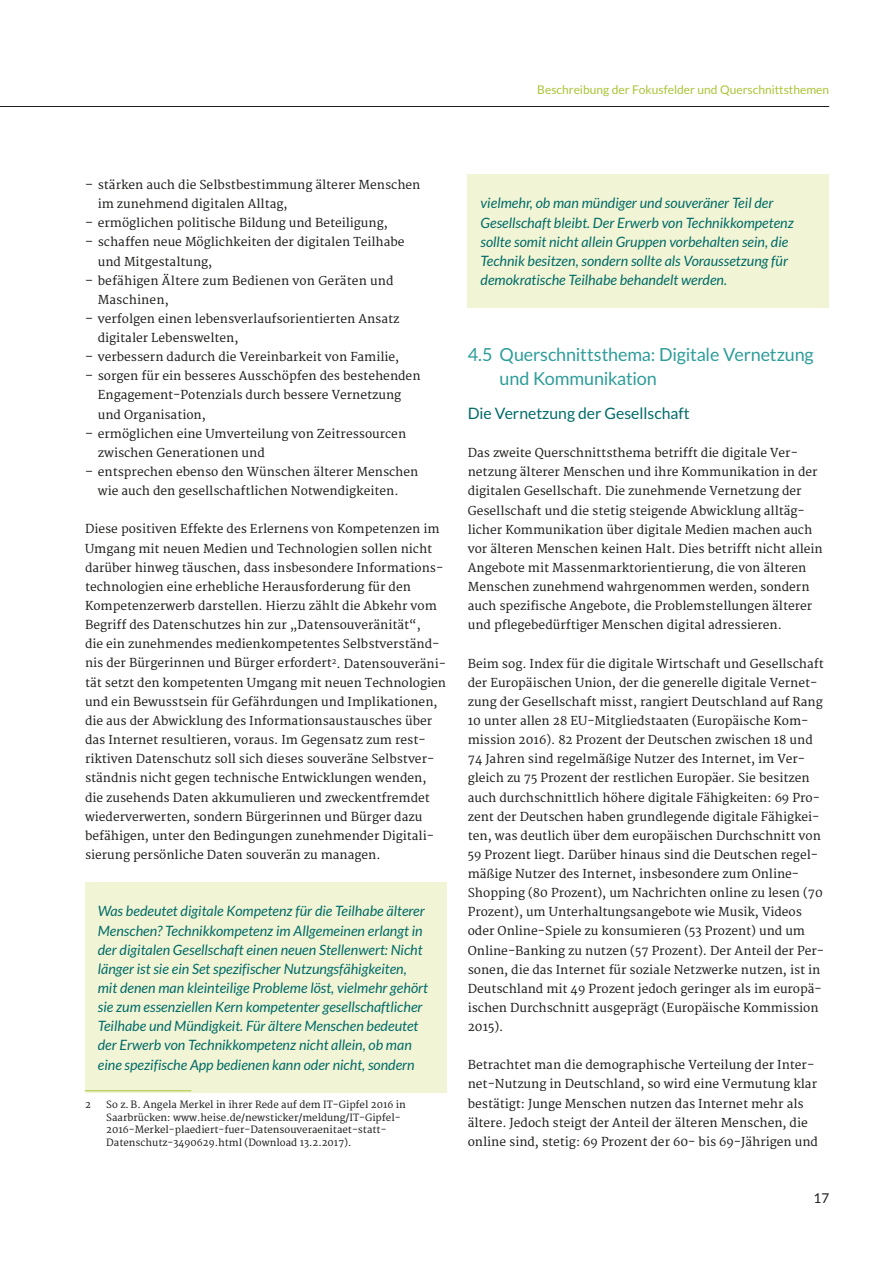
<style>
.page{position:relative;width:893px;height:1263px;background:#fff}
.page>*{position:absolute;margin:0;border:0;box-sizing:border-box;transform-origin:0 0}
.t1{font:18px/24px "Lato";letter-spacing:-.01em;color:#2e9d9a}
.t2{font:15.75px "Lato";color:#006b68}
.t3{font:italic 14.25px/19.2px "Lato";color:#006b68}
.t4{font:13.5px "Lato";color:#1d1d1b}
.t5{font:12px/19.2px "Merriweather";color:#1d1d1b}
.t6{font:12px "Lato";color:#a9c436}
.t7{font:9.75px/12.8px "Merriweather";color:#1d1d1b}
</style>
<div class="page">
<hr style="left:0;top:106px;width:829px;height:1px;background:#1d1d1b">
<div style="left:85px;top:882px;width:361px;height:211px;background:#f1f4d5"></div>
<div style="left:468px;top:174px;width:361px;height:134px;background:#f1f4d5"></div>
<hr style="left:85px;top:1090px;width:106px;height:1px;background:#a9c436">
<p class="t6" style="left:537px;top:83px;width:293px">Beschreibung der Fokusfelder und Querschnittsthemen</p>
<p class="t5" style="left:98px;top:176px;width:324px;text-indent:-13px">– stärken auch die Selbstbestimmung älterer Menschen im zunehmend digitalen Alltag,</p>
<p class="t5" style="left:85px;top:214px;width:304px">– ermöglichen politische Bildung und Beteiligung,</p>
<p class="t5" style="left:98px;top:233px;width:308px;text-indent:-13px">– schaffen neue Möglichkeiten der digitalen Teilhabe und Mitgestaltung,</p>
<p class="t5" style="left:98px;top:271px;width:297px;text-indent:-13px">– befähigen Ältere zum Bedienen von Geräten und<br>Maschinen,</p>
<p class="t5" style="left:98px;top:310px;width:303px;text-indent:-13px">– verfolgen einen lebensverlaufsorientierten Ansatz digitaler Lebenswelten,</p>
<p class="t5" style="left:85px;top:348px;width:316px">– verbessern dadurch die Vereinbarkeit von Familie,</p>
<p class="t5" style="left:98px;top:367px;width:324px;text-indent:-13px">– sorgen für ein besseres Ausschöpfen des bestehenden<br>Engagement-Potenzials durch bessere Vernetzung und Organisation,</p>
<p class="t5" style="left:98px;top:424px;width:310px;text-indent:-13px">– ermöglichen eine Umverteilung von Zeitressourcen zwischen Generationen und</p>
<p class="t5" style="left:85px;top:463px;width:335px;text-align:center">– entsprechen ebenso den Wünschen älterer Menschen wie auch den gesellschaftlichen Notwendigkeiten.</p>
<p class="t5" style="left:85px;top:520px;width:363px">Diese positiven Effekte des Erlernens von Kompetenzen im Umgang mit neuen Medien und Technologien sollen nicht darüber hinweg täuschen, dass insbesondere Informations&shy;technologien eine erhebliche Herausforderung für den Kompetenzerwerb darstellen. Hierzu zählt die Abkehr vom Begriff des Datenschutzes hin zur „Datensouveränität“,<br>die ein zunehmendes medienkompetentes Selbstverständ&shy;nis der Bürgerinnen und Bürger erfordert<sup>2</sup>. Datensouveräni&shy;tät setzt den kompetenten Umgang mit neuen Technologien und ein Bewusstsein für Gefährdungen und Implikationen, die aus der Abwicklung des Informationsaustausches über das Internet resultieren, voraus. Im Gegensatz zum rest&shy;riktiven Datenschutz soll sich dieses souveräne Selbstver&shy;ständnis nicht gegen technische Entwicklungen wenden, die zusehends Daten akkumulieren und zweckentfremdet wiederverwerten, sondern Bürgerinnen und Bürger dazu befähigen, unter den Bedingungen zunehmender Digitali&shy;sierung persönliche Daten souverän zu managen.</p>
<p class="t3" style="left:98px;top:902px;width:332px">Was bedeutet digitale Kompetenz für die Teilhabe älterer Menschen? Technikkompetenz im Allgemeinen erlangt in der digitalen Gesellschaft einen neuen Stellenwert: Nicht länger ist sie ein Set spezifischer Nutzungsfähigkeiten, mit denen man kleinteilige Probleme löst, vielmehr gehört sie zum essenziellen Kern kompetenter gesellschaftlicher Teilhabe und Mündigkeit. Für ältere Menschen bedeutet der Erwerb von Technikkompetenz nicht allein, ob man eine spezifische App bedienen kann oder nicht, sondern</p>
<p class="t7" style="left:85px;top:1098px;width:7px">2</p>
<p class="t7" style="left:106px;top:1098px;width:301px">So z. B. Angela Merkel in ihrer Rede auf dem IT-Gipfel 2016 in Saarbrücken: www.heise.de/newsticker/meldung/IT-Gipfel-2016-Merkel-plaediert-fuer-Datensouveraenitaet-statt-Datenschutz-3490629.html (Download 13.2.2017).</p>
<p class="t3" style="left:480px;top:194px;width:315px">vielmehr, ob man mündiger und souveräner Teil der Gesellschaft bleibt. Der Erwerb von Technikkompetenz sollte somit nicht allein Gruppen vorbehalten sein, die Technik besitzen, sondern sollte als Voraussetzung für demokratische Teilhabe behandelt werden.</p>
<h1 class="t1" style="left:500px;top:343px;width:316px;text-indent:-32px">4.5 Querschnittsthema: Digitale Vernetzung und Kommunikation</h1>
<h2 class="t2" style="left:468px;top:404px;width:223px">Die Vernetzung der Gesellschaft</h2>
<p class="t5" style="left:468px;top:444px;width:357px">Das zweite Querschnittsthema betrifft die digitale Ver&shy;netzung älterer Menschen und ihre Kommunikation in der digitalen Gesellschaft. Die zunehmende Vernetzung der Gesellschaft und die stetig steigende Abwicklung alltäg&shy;licher Kommunikation über digitale Medien machen auch vor älteren Menschen keinen Halt. Dies betrifft nicht allein Angebote mit Massenmarktorientierung, die von älteren Menschen zunehmend wahrgenommen werden, sondern auch spezifische Angebote, die Problemstellungen älterer und pflegebedürftiger Menschen digital adressieren.</p>
<p class="t5" style="left:468px;top:654px;width:358px">Beim sog. Index für die digitale Wirtschaft und Gesellschaft der Europäischen Union, der die generelle digitale Vernet&shy;zung der Gesellschaft misst, rangiert Deutschland auf Rang 10 unter allen 28 EU-Mitgliedstaaten (Europäische Kom&shy;mission 2016). 82 Prozent der Deutschen zwischen 18 und 74 Jahren sind regelmäßige Nutzer des Internet, im Ver&shy;gleich zu 75 Prozent der restlichen Europäer. Sie besitzen auch durchschnittlich höhere digitale Fähigkeiten: 69 Pro&shy;zent der Deutschen haben grundlegende digitale Fähigkei&shy;ten, was deutlich über dem europäischen Durchschnitt von 59 Prozent liegt. Darüber hinaus sind die Deutschen regel&shy;mäßige Nutzer des Internet, insbesondere zum Online-Shopping (80 Prozent), um Nachrichten online zu lesen (70<br>Prozent), um Unterhaltungsangebote wie Musik, Videos oder Online-Spiele zu konsumieren (53 Prozent) und um Online-Banking zu nutzen (57 Prozent). Der Anteil der Per&shy;sonen, die das Internet für soziale Netzwerke nutzen, ist in Deutschland mit 49 Prozent jedoch geringer als im europä&shy;ischen Durchschnitt ausgeprägt (Europäische Kommission 2015).</p>
<p class="t5" style="left:468px;top:1056px;width:352px">Betrachtet man die demographische Verteilung der Inter&shy;net-Nutzung in Deutschland, so wird eine Vermutung klar bestätigt: Junge Menschen nutzen das Internet mehr als ältere. Jedoch steigt der Anteil der älteren Menschen, die online sind, stetig: 69 Prozent der 60- bis 69-Jährigen und</p>
<p class="t4" style="left:813px;top:1191px;width:17px">17</p>
</div>
